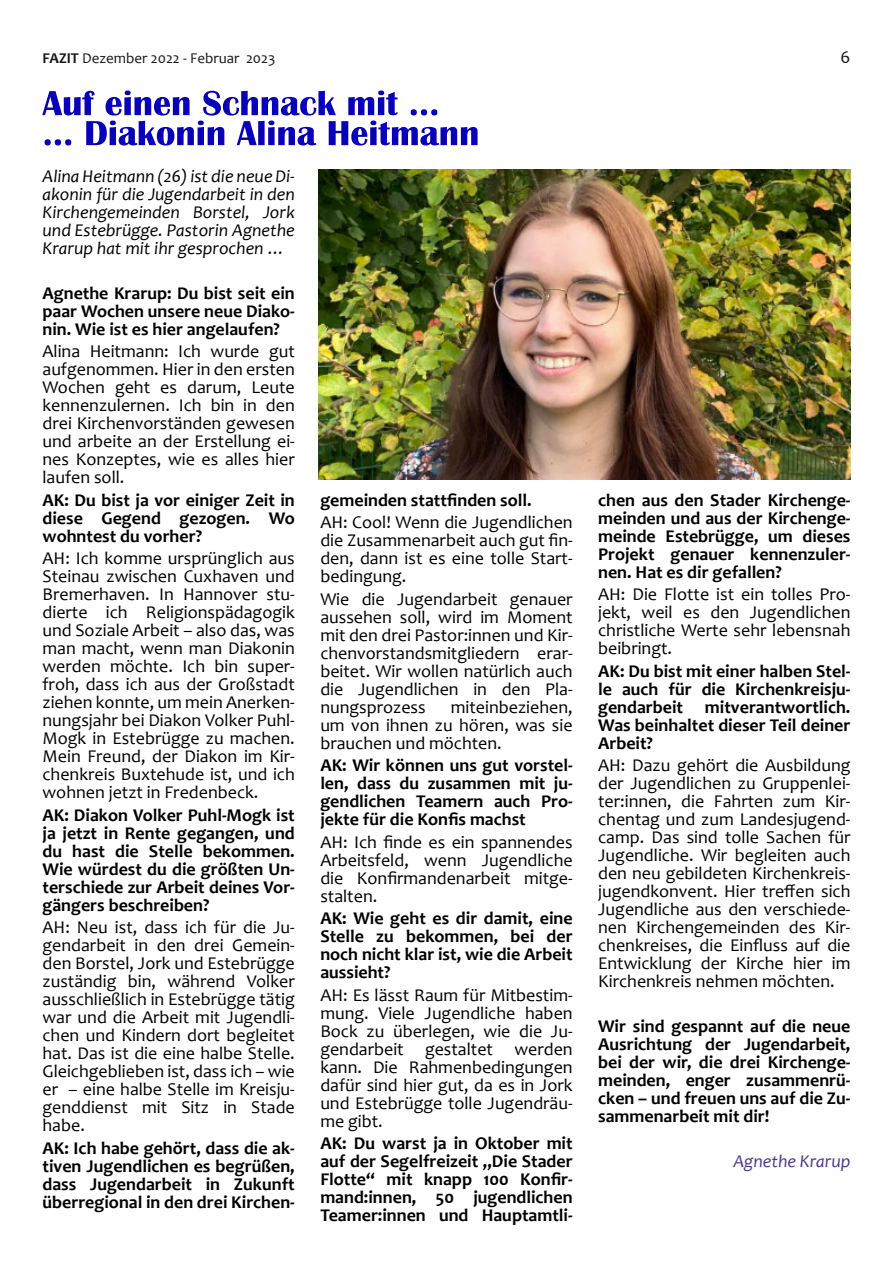
<style>
.page{position:relative;width:893px;height:1263px;background:#fff}
.page>*{position:absolute;margin:0;border:0;box-sizing:border-box;transform-origin:0 0}
.t1{font:18px/18px "Candara";color:#000;text-align:justify}
.t2{font:700 18px/18px "Candara";color:#000;text-align:justify}
.t3{font:italic 18px/18px "Candara";color:#000;text-align:justify}
.t4{font:italic 18px "Candara";color:#4b358d}
.t5{font:18px "Candara";color:#181715}
.t6{font:15px "Candara";color:#181715}
.s1{font-weight:700}
</style>
<div class="page">
<img style="left:319px;top:169px;width:531px;height:310px">
<svg style="left:42px;top:91px;width:436px;height:55px"></svg>
<p class="t6" style="left:43px;top:52px;width:234px"><span class="s1">FAZIT</span> Dezember 2022 - Februar 2023</p>
<p class="t5" style="left:840px;top:50px;width:11px">6</p>
<p class="t3" style="left:43px;top:168px;width:254px">Alina Heitmann (26) ist die neue Di&shy;akonin für die Jugendarbeit in den Kirchengemeinden Borstel, Jork und Estebrügge. Pastorin Agnethe Krarup hat mit ihr gesprochen …</p>
<p class="t2" style="left:43px;top:285px;width:254px">Agnethe Krarup: Du bist seit ein paar Wochen unsere neue Diako&shy;nin. Wie ist es hier angelaufen?</p>
<p class="t1" style="left:43px;top:344px;width:254px">Alina Heitmann: Ich wurde gut aufgenommen. Hier in den ersten Wochen geht es darum, Leute kennenzulernen. Ich bin in den drei Kirchenvorständen gewesen und arbeite an der Erstellung ei&shy;nes Konzeptes, wie es alles hier laufen soll.</p>
<p class="t2" style="left:43px;top:492px;width:254px">AK: Du bist ja vor einiger Zeit in diese Gegend gezogen. Wo wohntest du vorher?</p>
<p class="t1" style="left:43px;top:551px;width:254px">AH: Ich komme ursprünglich aus Steinau zwischen Cuxhaven und Bremerhaven. In Hannover stu&shy;dierte ich Religionspädagogik und Soziale Arbeit – also das, was man macht, wenn man Diakonin werden möchte. Ich bin super&shy;froh, dass ich aus der Großstadt ziehen konnte, um mein Anerken&shy;nungsjahr bei Diakon Volker Puhl-Mogk in Estebrügge zu machen.<br>Mein Freund, der Diakon im Kir&shy;chenkreis Buxtehude ist, und ich wohnen jetzt in Fredenbeck.</p>
<p class="t2" style="left:43px;top:807px;width:254px">AK: Diakon Volker Puhl-Mogk ist ja jetzt in Rente gegangen, und du hast die Stelle bekommen.<br>Wie würdest du die größten Un&shy;terschiede zur Arbeit deines Vor&shy;gängers beschreiben?</p>
<p class="t1" style="left:43px;top:920px;width:254px">AH: Neu ist, dass ich für die Ju&shy;gendarbeit in den drei Gemein&shy;den Borstel, Jork und Estebrügge zuständig bin, während Volker ausschließlich in Estebrügge tätig war und die Arbeit mit Jugendli&shy;chen und Kindern dort begleitet hat. Das ist die eine halbe Stelle.<br>Gleichgeblieben ist, dass ich – wie er – eine halbe Stelle im Kreisju&shy;genddienst mit Sitz in Stade habe.</p>
<p class="t2" style="left:43px;top:1140px;width:254px">AK: Ich habe gehört, dass die ak&shy;tiven Jugendlichen es begrüßen, dass Jugendarbeit in Zukunft überregional in den drei Kirchen-</p>
<p class="t2" style="left:320px;top:492px;width:213px">gemeinden stattfinden soll.</p>
<p class="t1" style="left:320px;top:515px;width:254px">AH: Cool! Wenn die Jugendlichen die Zusammenarbeit auch gut fin&shy;den, dann ist es eine tolle Start&shy;bedingung.</p>
<p class="t1" style="left:320px;top:591px;width:254px">Wie die Jugendarbeit genauer aussehen soll, wird im Moment mit den drei Pastor:innen und Kir&shy;chenvorstandsmitgliedern erar&shy;beitet. Wir wollen natürlich auch die Jugendlichen in den Pla&shy;nungsprozess</p>
<p class="t1" style="left:320px;top:699px;width:254px;text-indent:130px">miteinbeziehen, um von ihnen zu hören, was sie brauchen und möchten.</p>
<p class="t2" style="left:320px;top:758px;width:254px">AK: Wir können uns gut vorstel&shy;len, dass du zusammen mit ju&shy;gendlichen Teamern auch Pro&shy;jekte für die Konfis machst</p>
<p class="t1" style="left:320px;top:834px;width:254px">AH: Ich finde es ein spannendes Arbeitsfeld, wenn Jugendliche die Konfirmandenarbeit mitge&shy;stalten.</p>
<p class="t2" style="left:320px;top:911px;width:254px">AK: Wie geht es dir damit, eine Stelle zu bekommen, bei der noch nicht klar ist, wie die Arbeit aussieht?</p>
<p class="t1" style="left:320px;top:987px;width:254px">AH: Es lässt Raum für Mitbestim&shy;mung. Viele Jugendliche haben Bock zu überlegen, wie die Ju&shy;gendarbeit gestaltet werden kann. Die Rahmenbedingungen dafür sind hier gut, da es in Jork und Estebrügge tolle Jugendräu&shy;me gibt.</p>
<p class="t2" style="left:320px;top:1136px;width:254px">AK: Du warst ja in Oktober mit auf der Segelfreizeit „Die Stader Flotte“ mit knapp 100 Konfir&shy;mand:innen, 50 jugendlichen Teamer:innen und Hauptamtli-</p>
<p class="t2" style="left:598px;top:492px;width:254px">chen aus den Stader Kirchenge&shy;meinden und aus der Kirchenge&shy;meinde Estebrügge, um dieses Projekt genauer kennenzuler&shy;nen. Hat es dir gefallen?</p>
<p class="t1" style="left:598px;top:587px;width:254px">AH: Die Flotte ist ein tolles Pro&shy;jekt, weil es den Jugendlichen christliche Werte sehr lebensnah beibringt.</p>
<p class="t2" style="left:598px;top:663px;width:254px">AK: Du bist mit einer halben Stel&shy;le auch für die Kirchenkreisju&shy;gendarbeit mitverantwortlich.<br>Was beinhaltet dieser Teil deiner Arbeit?</p>
<p class="t1" style="left:598px;top:758px;width:254px">AH: Dazu gehört die Ausbildung der Jugendlichen zu Gruppenlei&shy;ter:innen, die Fahrten zum Kir&shy;chentag und zum Landesjugend&shy;camp. Das sind tolle Sachen für Jugendliche. Wir begleiten auch den neu gebildeten Kirchenkreis&shy;jugendkonvent. Hier treffen sich Jugendliche aus den verschiede&shy;nen Kirchengemeinden des Kir&shy;chenkreises, die Einfluss auf die Entwicklung der Kirche hier im Kirchenkreis nehmen möchten.</p>
<p class="t2" style="left:598px;top:1019px;width:254px">Wir sind gespannt auf die neue Ausrichtung der Jugendarbeit, bei der wir, die drei Kirchenge&shy;meinden, enger zusammenrü&shy;cken – und freuen uns auf die Zu&shy;sammenarbeit mit dir!</p>
<p class="t4" style="left:733px;top:1154px;width:119px">Agnethe Krarup</p>
</div>
